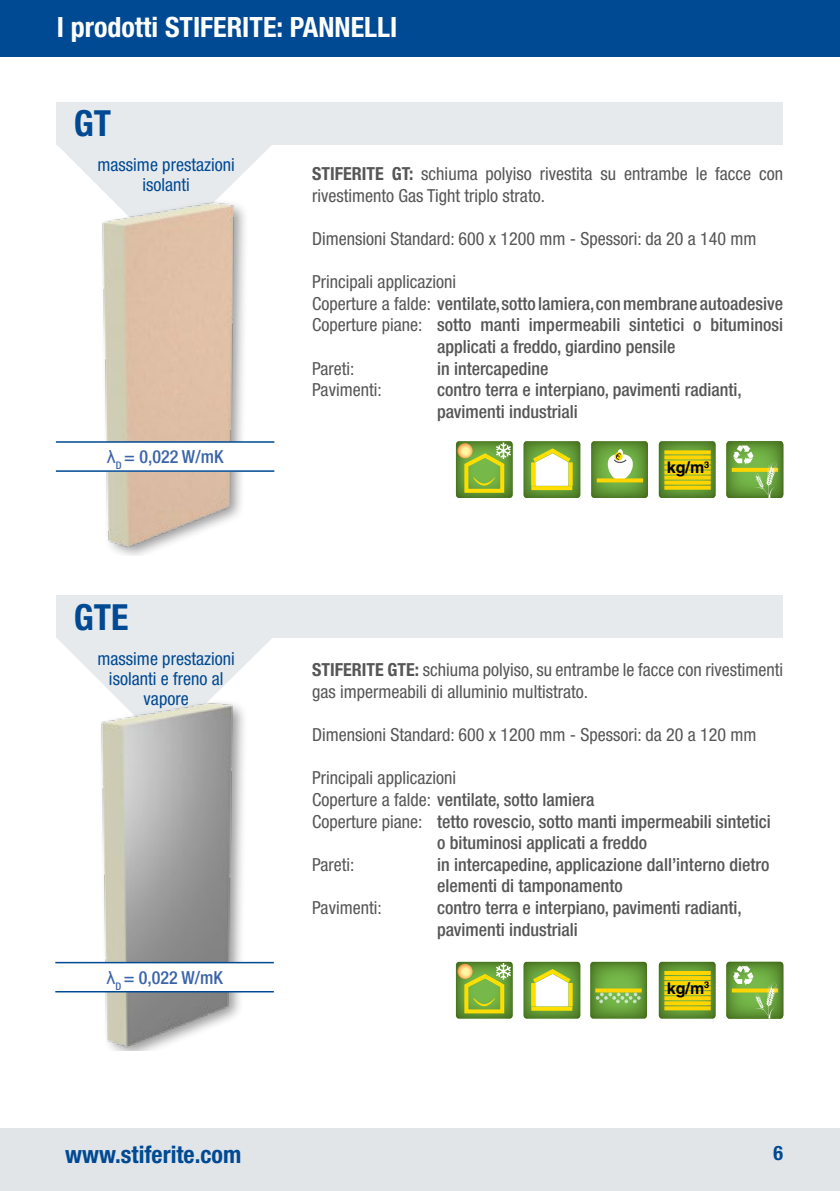
<style>
.page{position:relative;width:840px;height:1191px;background:#fff}
.page>*{position:absolute;margin:0;border:0;box-sizing:border-box;transform-origin:0 0}
.t1{font:700 condensed 36px "Helvetica Neue LT Pro";color:#004993}
.t2{font:700 condensed 28px "Helvetica Neue LT Pro";color:#fff}
.t3{font:700 condensed 24px "Helvetica Neue LT Pro";color:#004993}
.t4{font:700 condensed 20px "Helvetica Neue LT Pro";color:#004993}
.t5{font:500 condensed 18px/21.6px "Helvetica Neue LT Pro";color:#565656}
.t6{font:condensed 18px/21.6px "Helvetica Neue LT Pro";color:#565656}
.t7{font:condensed 18px/20px "Helvetica Neue LT Pro";color:#004993;text-align:center}
.t8{font:500 condensed 18px "Helvetica Neue LT Pro";color:#3c64a8}
.t9{font:700 16px "Helvetica";color:#000}
.s1{font-family:"Arial";font-weight:400;font-stretch:normal}
.s2{font-weight:700}
.s3{font-weight:400}
</style>
<div class="page">
<div style="left:0;top:0;width:839px;height:57px;background:#004993"></div>
<div style="left:0;top:1128px;width:839px;height:63px;background:#e1e5e8"></div>
<svg style="left:658px;top:441px;width:57px;height:57px;background:#719831"></svg>
<svg style="left:664px;top:470px;width:46px;height:4px"></svg>
<svg style="left:664px;top:460px;width:46px;height:4px"></svg>
<svg style="left:664px;top:455px;width:46px;height:4px"></svg>
<svg style="left:664px;top:450px;width:46px;height:4px"></svg>
<svg style="left:664px;top:486px;width:46px;height:4px"></svg>
<svg style="left:664px;top:480px;width:46px;height:4px"></svg>
<svg style="left:664px;top:475px;width:46px;height:4px"></svg>
<svg style="left:664px;top:465px;width:46px;height:4px"></svg>
<svg style="left:523px;top:441px;width:57px;height:57px"></svg>
<svg style="left:528px;top:446px;width:46px;height:40px"></svg>
<svg style="left:531px;top:486px;width:41px;height:4px"></svg>
<svg style="left:568px;top:462px;width:4px;height:24px"></svg>
<svg style="left:531px;top:462px;width:4px;height:24px"></svg>
<svg style="left:591px;top:441px;width:56px;height:57px;background:#619535"></svg>
<svg style="left:596px;top:478px;width:46px;height:4px"></svg>
<svg style="left:606px;top:449px;width:27px;height:32px"></svg>
<svg style="left:455px;top:441px;width:57px;height:57px"></svg>
<svg style="left:457px;top:443px;width:15px;height:15px"></svg>
<svg style="left:463px;top:442px;width:47px;height:51px;background:#9aba3c"></svg>
<svg style="left:726px;top:441px;width:56px;height:57px"></svg>
<hr style="left:731px;top:468px;width:46px;height:4px;background:#7ca42f">
<svg style="left:732px;top:445px;width:45px;height:53px;background:#85b352"></svg>
<svg style="left:590px;top:962px;width:56px;height:56px;background:#629a38"></svg>
<svg style="left:595px;top:988px;width:46px;height:4px"></svg>
<svg style="left:595px;top:992px;width:45px;height:11px"></svg>
<svg style="left:658px;top:962px;width:57px;height:56px;background:#679635"></svg>
<svg style="left:664px;top:991px;width:46px;height:4px"></svg>
<svg style="left:664px;top:981px;width:46px;height:4px"></svg>
<hr style="left:664px;top:976px;width:46px;height:4px;background:#ffd400">
<hr style="left:664px;top:971px;width:46px;height:4px;background:#ffd400">
<svg style="left:664px;top:1006px;width:46px;height:4px"></svg>
<svg style="left:664px;top:1001px;width:46px;height:4px"></svg>
<svg style="left:664px;top:996px;width:46px;height:4px"></svg>
<svg style="left:664px;top:986px;width:46px;height:4px"></svg>
<svg style="left:523px;top:962px;width:57px;height:56px"></svg>
<svg style="left:528px;top:966px;width:46px;height:40px"></svg>
<svg style="left:531px;top:1006px;width:41px;height:4px"></svg>
<svg style="left:568px;top:983px;width:4px;height:23px"></svg>
<svg style="left:531px;top:983px;width:4px;height:23px"></svg>
<svg style="left:455px;top:962px;width:57px;height:56px"></svg>
<svg style="left:457px;top:964px;width:15px;height:15px"></svg>
<svg style="left:463px;top:963px;width:47px;height:51px;background:#9aba3c"></svg>
<svg style="left:726px;top:962px;width:56px;height:56px"></svg>
<svg style="left:732px;top:966px;width:45px;height:52px;background:#86b452"></svg>
<div style="left:57px;top:102px;width:725px;height:43px;background:#e7eaec"></div>
<svg style="left:58px;top:145px;width:214px;height:45px"></svg>
<div style="left:57px;top:595px;width:725px;height:43px;background:#e7eaec"></div>
<svg style="left:57px;top:638px;width:215px;height:60px"></svg>
<img style="left:102px;top:190px;width:143px;height:365px">
<div style="left:56px;top:442px;width:218px;height:29px;background:#fff"></div>
<hr style="left:56px;top:441px;width:218px;height:2px;background:#004993">
<hr style="left:56px;top:470px;width:218px;height:2px;background:#004993">
<img style="left:64px;top:698px;width:210px;height:352px">
<div style="left:55px;top:962px;width:219px;height:29px;background:#fff"></div>
<hr style="left:55px;top:962px;width:219px;height:1px;background:#004993">
<hr style="left:55px;top:991px;width:219px;height:1px;background:#004993">
<h2 class="t2" style="left:57px;top:10px;width:342px">I prodotti STIFERITE: PANNELLI</h2>
<h1 class="t1" style="left:74px;top:102px;width:39px">GT</h1>
<p class="t7" style="left:98px;top:155px;width:138px">massime prestazioni isolanti</p>
<p class="t8" style="left:107px;top:446px;width:118px"><span class="s1">λ</span><sub>D</sub> = 0,022 W/mK</p>
<h1 class="t1" style="left:74px;top:595px;width:56px">GTE</h1>
<p class="t7" style="left:98px;top:648px;width:138px">massime prestazioni isolanti e freno al vapore</p>
<p class="t8" style="left:106px;top:966px;width:118px"><span class="s1">λ</span><sub>D</sub> = 0,022 W/mK</p>
<p class="t6" style="left:312px;top:163px;width:472px"><span class="s2">STIFERITE GT:</span> schiuma polyiso rivestita su entrambe le facce con rivestimento Gas Tight triplo strato.</p>
<p class="t6" style="left:312px;top:228px;width:445px">Dimensioni Standard: 600 x 1200 mm - Spessori: da 20 a 140 mm</p>
<p class="t6" style="left:312px;top:271px;width:145px">Principali applicazioni</p>
<p class="t5" style="left:312px;top:292px;width:472px"><span class="s3">Coperture a falde:</span> ventilate, sotto lamiera, con membrane autoadesive</p>
<p class="t5" style="left:312px;top:314px;width:472px"><span class="s3">Coperture piane:</span> sotto manti impermeabili sintetici o bituminosi</p>
<p class="t5" style="left:437px;top:335px;width:240px">applicati a freddo, giardino pensile</p>
<p class="t6" style="left:312px;top:357px;width:44px">Pareti:</p>
<p class="t5" style="left:437px;top:357px;width:113px">in intercapedine</p>
<p class="t6" style="left:312px;top:379px;width:71px">Pavimenti:</p>
<p class="t5" style="left:437px;top:379px;width:306px">contro terra e interpiano, pavimenti radianti, pavimenti industriali</p>
<p class="t9" style="left:666px;top:457px;width:44px">kg/m<sup>3</sup></p>
<p class="t6" style="left:312px;top:659px;width:472px"><span class="s2">STIFERITE GTE:</span> schiuma polyiso, su entrambe le facce con rivestimenti gas impermeabili di alluminio multistrato.</p>
<p class="t6" style="left:312px;top:724px;width:445px">Dimensioni Standard: 600 x 1200 mm - Spessori: da 20 a 120 mm</p>
<p class="t6" style="left:312px;top:767px;width:145px">Principali applicazioni</p>
<p class="t5" style="left:312px;top:788px;width:283px"><span class="s3">Coperture a falde:</span> ventilate, sotto lamiera</p>
<p class="t5" style="left:312px;top:810px;width:460px"><span class="s3">Coperture piane:</span> tetto rovescio, sotto manti impermeabili sintetici</p>
<p class="t5" style="left:437px;top:832px;width:211px">o bituminosi applicati a freddo</p>
<p class="t6" style="left:312px;top:853px;width:44px">Pareti:</p>
<p class="t5" style="left:437px;top:853px;width:334px">in intercapedine, applicazione dall’interno dietro elementi di tamponamento</p>
<p class="t6" style="left:312px;top:896px;width:71px">Pavimenti:</p>
<p class="t5" style="left:437px;top:896px;width:306px">contro terra e interpiano, pavimenti radianti, pavimenti industriali</p>
<p class="t9" style="left:666px;top:978px;width:44px">kg/m<sup>3</sup></p>
<h3 class="t3" style="left:65px;top:1140px;width:177px">www.stiferite.com</h3>
<p class="t4" style="left:773px;top:1141px;width:11px">6</p>
</div>
